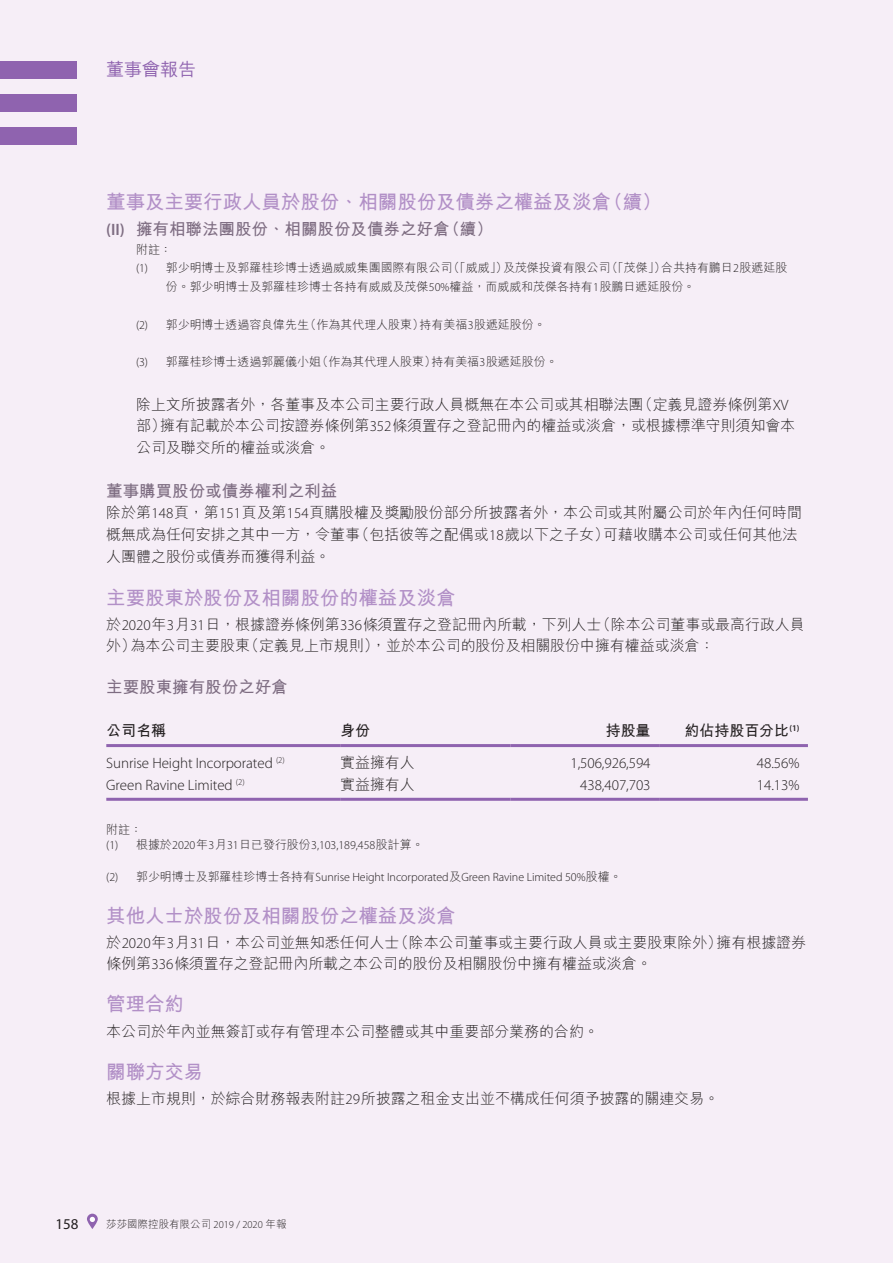
<style>
.page{position:relative;width:893px;height:1263px;background:#f6eef7}
.page>*{position:absolute;margin:0;border:0;box-sizing:border-box;transform-origin:0 0}
.t1{font:700 19.5px "M Hei HK";letter-spacing:-.005em;color:#b290c7}
.t2{font:500 18px "M Hei HK";color:#8f63af}
.t3{font:700 16.5px "M Hei HK";color:#7e6d82}
.t4{font:300 15px/21.8px "M Hei HK";letter-spacing:-.005em;color:#231f20}
.t5{font:300 15px "Myriad Pro";letter-spacing:-.005em;color:#231f20}
.t6{font:700 15px "M Hei HK";letter-spacing:-.005em;color:#231f20}
.t7{font:15px "Myriad Pro";color:#231f20}
.t8{font:300 12px "M Hei HK";letter-spacing:-.005em;color:#231f20}
.t9{font:300 12px "Myriad Pro";letter-spacing:-.005em;color:#231f20}
.t10{font:300 10.5px "M Hei HK";color:#231f20}
.s1{font-family:"Myriad Pro";font-weight:600}
.s2{font-family:"Myriad Pro"}
.s3{font-family:"M Hei HK"}
</style>
<div class="page">
<div style="left:0;top:62px;width:77px;height:17px;background:#8f63af"></div>
<div style="left:0;top:95px;width:77px;height:17px;background:#8f63af"></div>
<div style="left:0;top:128px;width:77px;height:17px;background:#8f63af"></div>
<svg style="left:87px;top:1214px;width:11px;height:15px"></svg>
<svg style="left:90px;top:1217px;width:5px;height:5px"></svg>
<hr style="left:106px;top:744px;width:234px;height:3px;background:#8f63af">
<hr style="left:340px;top:744px;width:170px;height:3px;background:#8f63af">
<hr style="left:510px;top:744px;width:149px;height:3px;background:#8f63af">
<hr style="left:659px;top:744px;width:149px;height:3px;background:#8f63af">
<hr style="left:106px;top:798px;width:234px;height:3px;background:#8f63af">
<hr style="left:340px;top:798px;width:170px;height:3px;background:#8f63af">
<hr style="left:510px;top:798px;width:149px;height:3px;background:#8f63af">
<hr style="left:659px;top:798px;width:149px;height:3px;background:#8f63af">
<p class="t2" style="left:106px;top:56px;width:91px">董事會報告</p>
<h1 class="t1" style="left:106px;top:187px;width:557px">董事及主要行政人員於股份、相關股份及債券之權益及淡倉（續）</h1>
<p class="t3" style="left:106px;top:217px;width:388px"><span class="s1">(ii)</span> 擁有相聯法團股份、相關股份及債券之好倉（續）</p>
<p class="t8" style="left:136px;top:243px;width:37px">附註：</p>
<p class="t8" style="left:136px;top:262px;width:653px"><span class="s2">(1)</span> 郭少明博士及郭羅桂珍博士透過威威集團國際有限公司（「威威」）及茂傑投資有限公司（「茂傑」）合共持有鵬日<span class="s2">2</span>股遞延股</p>
<p class="t8" style="left:166px;top:280px;width:531px">份。郭少明博士及郭羅桂珍博士各持有威威及茂傑<span class="s2">50%</span>權益，而威威和茂傑各持有<span class="s2">1</span>股鵬日遞延股份。</p>
<p class="t8" style="left:136px;top:318px;width:411px"><span class="s2">(2)</span> 郭少明博士透過容良偉先生（作為其代理人股東）持有美福<span class="s2">3</span>股遞延股份。</p>
<p class="t8" style="left:136px;top:355px;width:423px"><span class="s2">(3)</span> 郭羅桂珍博士透過郭麗儀小姐（作為其代理人股東）持有美福<span class="s2">3</span>股遞延股份。</p>
<p class="t4" style="left:136px;top:393px;width:661px">除上文所披露者外，各董事及本公司主要行政人員概無在本公司或其相聯法團（定義見證券條例第<span class="s2">XV</span>部）擁有記載於本公司按證券條例第<span class="s2">352</span>條須置存之登記冊內的權益或淡倉，或根據標準守則須知會本公司及聯交所的權益或淡倉。</p>
<p class="t3" style="left:106px;top:478px;width:232px">董事購買股份或債券權利之利益</p>
<p class="t4" style="left:106px;top:502px;width:697px">除於第<span class="s2">148</span>頁，第<span class="s2">151</span>頁及第<span class="s2">154</span>頁購股權及獎勵股份部分所披露者外，本公司或其附屬公司於年內任何時間概無成為任何安排之其中一方，令董事（包括彼等之配偶或<span class="s2">18</span>歲以下之子女）可藉收購本公司或任何其他法人團體之股份或債券而獲得利益。</p>
<h1 class="t1" style="left:106px;top:583px;width:351px">主要股東於股份及相關股份的權益及淡倉</h1>
<p class="t4" style="left:106px;top:614px;width:700px;line-height:21px">於<span class="s2">2020</span>年<span class="s2">3</span>月<span class="s2">31</span>日，根據證券條例第<span class="s2">336</span>條須置存之登記冊內所載，下列人士（除本公司董事或最高行政人員外）為本公司主要股東（定義見上市規則），並於本公司的股份及相關股份中擁有權益或淡倉：</p>
<p class="t3" style="left:106px;top:675px;width:183px">主要股東擁有股份之好倉</p>
<p class="t6" style="left:106px;top:720px;width:61px">公司名稱</p>
<p class="t6" style="left:340px;top:720px;width:31px">身份</p>
<p class="t6" style="left:606px;top:720px;width:46px">持股量</p>
<p class="t6" style="left:685px;top:720px;width:116px">約佔持股百分比<sup>(1)</sup></p>
<p class="t5" style="left:106px;top:753px;width:180px">Sunrise Height Incorporated <sup>(2)</sup></p>
<p class="t4" style="left:340px;top:751px;width:76px">實益擁有人</p>
<p class="t5" style="left:570px;top:753px;width:82px">1,506,926,594</p>
<p class="t5" style="left:757px;top:753px;width:44px">48.56%</p>
<p class="t5" style="left:106px;top:776px;width:140px">Green Ravine Limited <sup>(2)</sup></p>
<p class="t4" style="left:340px;top:773px;width:76px">實益擁有人</p>
<p class="t5" style="left:580px;top:776px;width:72px">438,407,703</p>
<p class="t5" style="left:757px;top:776px;width:44px">14.13%</p>
<p class="t8" style="left:106px;top:823px;width:37px">附註：</p>
<p class="t9" style="left:106px;top:838px;width:319px">(1) <span class="s3">根據於</span>2020<span class="s3">年</span>3<span class="s3">月</span>31<span class="s3">日已發行股份</span>3,103,189,458<span class="s3">股計算。</span></p>
<p class="t9" style="left:106px;top:870px;width:517px">(2) <span class="s3">郭少明博士及郭羅桂珍博士各持有</span>Sunrise Height Incorporated<span class="s3">及</span>Green Ravine Limited 50%<span class="s3">股權。</span></p>
<h1 class="t1" style="left:106px;top:902px;width:351px">其他人士於股份及相關股份之權益及淡倉</h1>
<p class="t4" style="left:106px;top:932px;width:701px;line-height:21px">於<span class="s2">2020</span>年<span class="s2">3</span>月<span class="s2">31</span>日，本公司並無知悉任何人士（除本公司董事或主要行政人員或主要股東除外）擁有根據證券條例第<span class="s2">336</span>條須置存之登記冊內所載之本公司的股份及相關股份中擁有權益或淡倉。</p>
<h1 class="t1" style="left:106px;top:990px;width:79px">管理合約</h1>
<p class="t4" style="left:106px;top:1020px;width:494px">本公司於年內並無簽訂或存有管理本公司整體或其中重要部分業務的合約。</p>
<h1 class="t1" style="left:106px;top:1057px;width:99px">關聯方交易</h1>
<p class="t4" style="left:106px;top:1087px;width:614px">根據上市規則，於綜合財務報表附註<span class="s2">29</span>所披露之租金支出並不構成任何須予披露的關連交易。</p>
<p class="t7" style="left:55px;top:1215px;width:25px">158</p>
<p class="t10" style="left:106px;top:1219px;width:182px">莎莎國際控股有限公司 <span class="s2">2019 / 2020</span> 年報</p>
</div>
